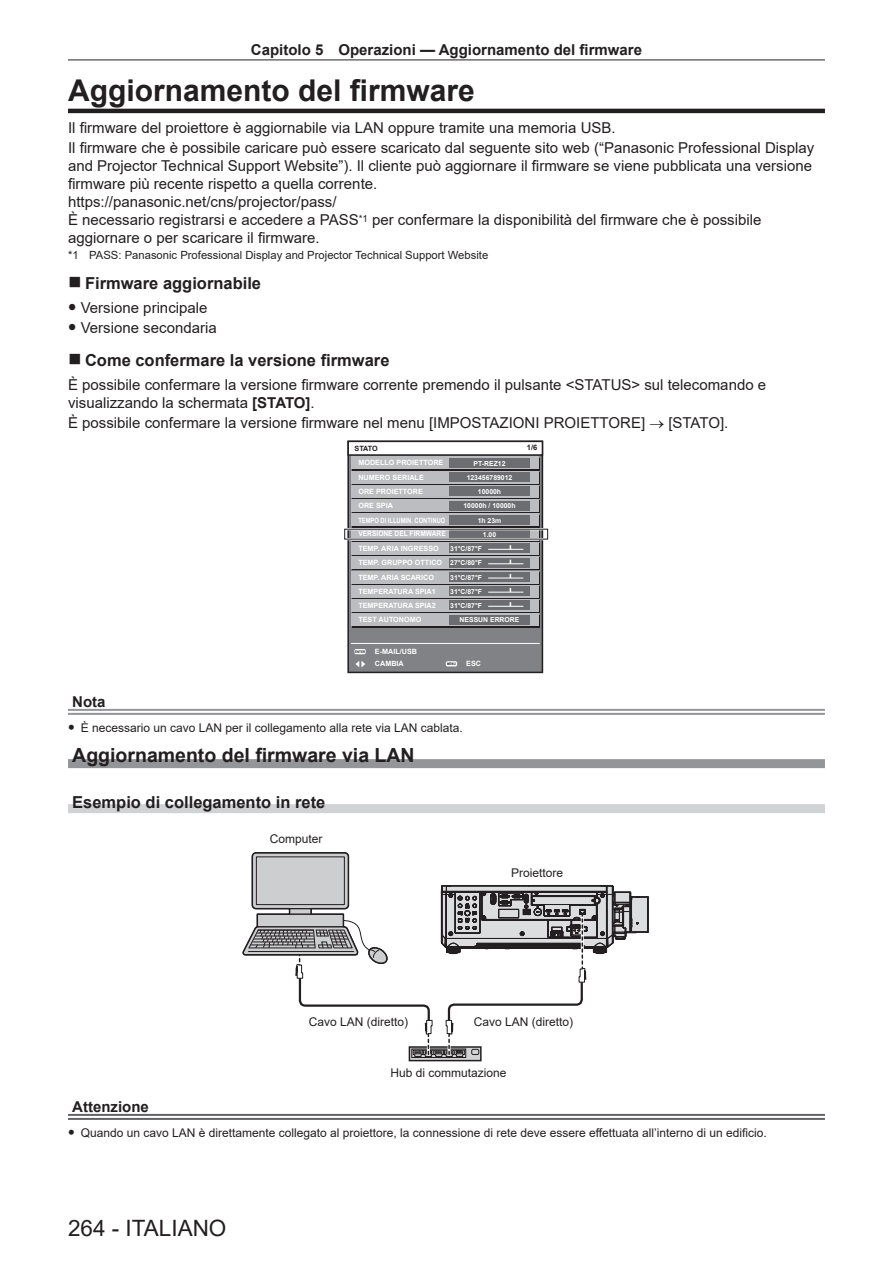
<style>
.page{position:relative;width:893px;height:1263px;background:#fff}
.page>*{position:absolute;margin:0;border:0;box-sizing:border-box;transform-origin:0 0}
.L1{font:700 30px "Arial";color:#231f20}
.t1{font:22.5px "Arial";color:#231f20}
.L2{font:700 19.5px "Arial";color:#231f20}
.L3{font:700 16.5px "Arial";color:#231f20}
.Body{font:15px/18px "Arial";color:#231f20}
.Attention_Title{font:700 15px "Arial";color:#231f20}
.Note_Title{font:700 15px "Arial";color:#231f20}
.t2{font:12px "Arial";color:#231f20}
.t3{font:11.25px "Arial";color:#231f20}
.t4{font:700 7.5px "Arial";color:#231f20}
.t5{font:700 7.2px/14.1px "Arial";color:#fff}
.t6{font:700 7.2px "Arial";color:#fff;scale:.8 1}
.t7{font:700 7.2px "Arial";color:#fff;scale:.92 1}
.t8{font:700 7.2px "Arial";letter-spacing:-.045em;color:#231f20}
.t9{font:700 6.9px/14.2px "Arial";color:#fff;text-align:center}
.t10{font:700 3.6px "Arial";color:#231f20;scale:.83 1}
.s1{font-family:"Pana Common PRJ";font-weight:400}
.s2{font-family:"Pana Common PRJ"}
.s3{font-weight:700}
</style>
<div class="page">
<hr style="left:68px;top:60px;width:757px;height:1px;background:#231f20">
<hr style="left:68px;top:109px;width:757px;height:4px;background:#231f20">
<hr style="left:68px;top:709px;width:757px;height:2px;background:#939598">
<hr style="left:68px;top:713px;width:757px;height:2px;background:#939598">
<div style="left:68px;top:759px;width:757px;height:9px;background:#939598"></div>
<div style="left:68px;top:804px;width:757px;height:9px;background:#d1d2d4"></div>
<hr style="left:68px;top:1114px;width:757px;height:2px;background:#636366">
<hr style="left:68px;top:1118px;width:757px;height:2px;background:#636366">
<svg style="left:350px;top:456px;width:190px;height:214px;background:#797a7d"></svg>
<div style="left:347px;top:441px;width:196px;height:232px;border:2px solid #231f20"></div>
<div style="left:347px;top:441px;width:196px;height:15px;border:2px solid #231f20"></div>
<div style="left:352px;top:486px;width:188px;height:13px;background:#bcbdc0"></div>
<div style="left:351px;top:485px;width:187px;height:12px;background:#bcbdc0"></div>
<svg style="left:355px;top:661px;width:10px;height:6px"></svg>
<div style="left:352px;top:458px;width:188px;height:12px;background:#bcbdc0"></div>
<div style="left:351px;top:457px;width:187px;height:12px;background:#bcbdc0"></div>
<div style="left:449px;top:458px;width:81px;height:10px;background:#6c6d70"></div>
<div style="left:352px;top:472px;width:188px;height:12px;background:#bcbdc0"></div>
<div style="left:351px;top:471px;width:187px;height:12px;background:#bcbdc0"></div>
<div style="left:449px;top:472px;width:81px;height:10px;background:#6c6d70"></div>
<div style="left:449px;top:486px;width:81px;height:10px;background:#6c6d70"></div>
<div style="left:352px;top:500px;width:188px;height:13px;background:#bcbdc0"></div>
<div style="left:351px;top:499px;width:187px;height:13px;background:#bcbdc0"></div>
<div style="left:449px;top:501px;width:81px;height:9px;background:#6c6d70"></div>
<svg style="left:352px;top:529px;width:188px;height:12px"></svg>
<svg style="left:351px;top:528px;width:187px;height:12px"></svg>
<div style="left:352px;top:515px;width:188px;height:12px;background:#bcbdc0"></div>
<div style="left:351px;top:514px;width:187px;height:12px;background:#bcbdc0"></div>
<div style="left:449px;top:515px;width:81px;height:10px;background:#6c6d70"></div>
<div style="left:449px;top:529px;width:81px;height:10px;background:#6c6d70"></div>
<div style="left:352px;top:543px;width:188px;height:13px;background:#bcbdc0"></div>
<div style="left:351px;top:542px;width:187px;height:12px;background:#bcbdc0"></div>
<div style="left:449px;top:543px;width:81px;height:10px;background:#6c6d70"></div>
<div style="left:352px;top:586px;width:188px;height:13px;background:#bcbdc0"></div>
<div style="left:351px;top:585px;width:187px;height:12px;background:#bcbdc0"></div>
<div style="left:449px;top:586px;width:81px;height:10px;background:#6c6d70"></div>
<div style="left:352px;top:600px;width:188px;height:13px;background:#bcbdc0"></div>
<div style="left:351px;top:599px;width:187px;height:12px;background:#bcbdc0"></div>
<div style="left:449px;top:600px;width:81px;height:10px;background:#6c6d70"></div>
<div style="left:352px;top:572px;width:188px;height:12px;background:#bcbdc0"></div>
<div style="left:351px;top:571px;width:187px;height:12px;background:#bcbdc0"></div>
<div style="left:352px;top:558px;width:188px;height:12px;background:#bcbdc0"></div>
<div style="left:351px;top:556px;width:187px;height:13px;background:#bcbdc0"></div>
<div style="left:449px;top:558px;width:81px;height:10px;background:#6c6d70"></div>
<div style="left:449px;top:572px;width:81px;height:10px;background:#6c6d70"></div>
<div style="left:352px;top:615px;width:188px;height:12px;background:#bcbdc0"></div>
<div style="left:351px;top:614px;width:187px;height:12px;background:#bcbdc0"></div>
<div style="left:449px;top:615px;width:81px;height:10px;background:#6c6d70"></div>
<div style="left:354px;top:649px;width:12px;height:5px;background:#fff;border-radius:2px"></div>
<div style="left:446px;top:661px;width:11px;height:5px;background:#fff;border-radius:2px"></div>
<hr style="left:351px;top:643px;width:189px;height:1px;background:#fff">
<hr style="left:488px;top:563px;width:35px;height:1px;background:#fff">
<hr style="left:488px;top:549px;width:35px;height:1px;background:#fff">
<hr style="left:488px;top:592px;width:35px;height:1px;background:#fff">
<hr style="left:488px;top:606px;width:35px;height:1px;background:#fff">
<hr style="left:488px;top:577px;width:35px;height:1px;background:#fff">
<div style="left:409px;top:1046px;width:73px;height:15px;border:2px solid #231f20"></div>
<svg style="left:242px;top:852px;width:407px;height:206px"></svg>
<p class="Attention_Title" style="left:251px;top:39px;width:393px">Capitolo 5 Operazioni — Aggiornamento del firmware</p>
<p class="L1" style="left:68px;top:69px;width:408px">Aggiornamento del firmware</p>
<p class="Body" style="left:68px;top:119px;width:549px">Il firmware del proiettore è aggiornabile via LAN oppure tramite una memoria USB.</p>
<p class="Body" style="left:68px;top:139px;width:748px">Il firmware che è possibile caricare può essere scaricato dal seguente sito web (“Panasonic Professional Display and Projector Technical Support Website”). Il cliente può aggiornare il firmware se viene pubblicata una versione firmware più recente rispetto a quella corrente.<br>https://panasonic.net/cns/projector/pass/<br>È necessario registrarsi e accedere a PASS<sup>*1</sup> per confermare la disponibilità del firmware che è possibile aggiornare o per scaricare il firmware.</p>
<p class="t3" style="left:68px;top:247px;width:422px">*1 PASS: Panasonic Professional Display and Projector Technical Support Website</p>
<p class="L3" style="left:68px;top:272px;width:195px"><span class="s1">r</span> Firmware aggiornabile</p>
<p class="Body" style="left:68px;top:299px;width:141px"><span class="s2">f</span> Versione principale</p>
<p class="Body" style="left:68px;top:319px;width:150px"><span class="s2">f</span> Versione secondaria</p>
<p class="L3" style="left:68px;top:348px;width:323px"><span class="s1">r</span> Come confermare la versione firmware</p>
<p class="Body" style="left:68px;top:376px;width:700px">È possibile confermare la versione firmware corrente premendo il pulsante &lt;STATUS&gt; sul telecomando e visualizzando la schermata <span class="s3">[STATO]</span>.</p>
<p class="Body" style="left:68px;top:414px;width:662px">È possibile confermare la versione firmware nel menu [IMPOSTAZIONI PROIETTORE] → [STATO].</p>
<p class="t8" style="left:355px;top:443px;width:25px">STATO</p>
<p class="t5" style="left:358px;top:456px;width:87px">MODELLO PROIETTORE</p>
<p class="t9" style="left:474px;top:457px;width:33px">PT-REZ12</p>
<p class="t5" style="left:358px;top:470px;width:67px">NUMERO SERIALE</p>
<p class="t9" style="left:467px;top:471px;width:47px">123456789012</p>
<p class="t5" style="left:358px;top:484px;width:66px">ORE PROIETTORE</p>
<p class="t5" style="left:358px;top:498px;width:36px">ORE SPIA</p>
<p class="t9" style="left:463px;top:485px;width:54px">10000h<br>10000h / 10000h</p>
<p class="t6" style="left:358px;top:515px;width:110px">TEMPO DI ILLUMIN. CONTINUO</p>
<p class="t9" style="left:478px;top:514px;width:25px">1h 23m</p>
<p class="t7" style="left:358px;top:529px;width:97px">VERSIONE DEL FIRMWARE</p>
<p class="t9" style="left:483px;top:527px;width:15px">1.00</p>
<p class="t5" style="left:358px;top:541px;width:82px">TEMP. ARIA INGRESSO</p>
<p class="t5" style="left:358px;top:556px;width:85px">TEMP. GRUPPO OTTICO</p>
<p class="t5" style="left:358px;top:570px;width:77px">TEMP. ARIA SCARICO</p>
<p class="t5" style="left:358px;top:584px;width:79px">TEMPERATURA SPIA1<br>TEMPERATURA SPIA2</p>
<p class="t9" style="left:450px;top:541px;width:33px">31°C/87°F</p>
<p class="t9" style="left:450px;top:584px;width:33px;text-align:left">31°C/87°F<br>31°C/87°F</p>
<p class="t9" style="left:450px;top:556px;width:33px">27°C/80°F</p>
<p class="t9" style="left:450px;top:570px;width:33px">31°C/87°F</p>
<p class="t5" style="left:358px;top:613px;width:65px">TEST AUTONOMO</p>
<p class="t9" style="left:460px;top:613px;width:61px">NESSUN ERRORE</p>
<p class="t4" style="left:527px;top:442px;width:12px">1/6</p>
<p class="t10" style="left:355px;top:649px;width:14px">ENTER</p>
<p class="t5" style="left:375px;top:644px;width:44px">E-MAIL/USB</p>
<p class="t5" style="left:375px;top:657px;width:30px">CAMBIA</p>
<p class="t10" style="left:447px;top:661px;width:12px">MENU</p>
<p class="t5" style="left:466px;top:657px;width:16px">ESC</p>
<p class="Note_Title" style="left:72px;top:691px;width:35px">Nota</p>
<p class="t2" style="left:68px;top:720px;width:396px"><span class="s2">f</span> È necessario un cavo LAN per il collegamento alla rete via LAN cablata.</p>
<p class="L2" style="left:72px;top:741px;width:344px">Aggiornamento del firmware via LAN</p>
<p class="L3" style="left:72px;top:790px;width:255px">Esempio di collegamento in rete</p>
<p class="t2" style="left:270px;top:831px;width:54px">Computer</p>
<p class="t2" style="left:511px;top:865px;width:54px">Proiettore</p>
<p class="t2" style="left:309px;top:1014px;width:101px">Cavo LAN (diretto)</p>
<p class="t2" style="left:474px;top:1014px;width:101px">Cavo LAN (diretto)</p>
<p class="t2" style="left:391px;top:1065px;width:118px">Hub di commutazione</p>
<p class="Attention_Title" style="left:72px;top:1096px;width:78px">Attenzione</p>
<p class="t2" style="left:68px;top:1125px;width:700px"><span class="s2">f</span> Quando un cavo LAN è direttamente collegato al proiettore, la connessione di rete deve essere effettuata all’interno di un edificio.</p>
<h2 class="t1" style="left:68px;top:1212px;width:160px">264 - ITALIANO</h2>
</div>
